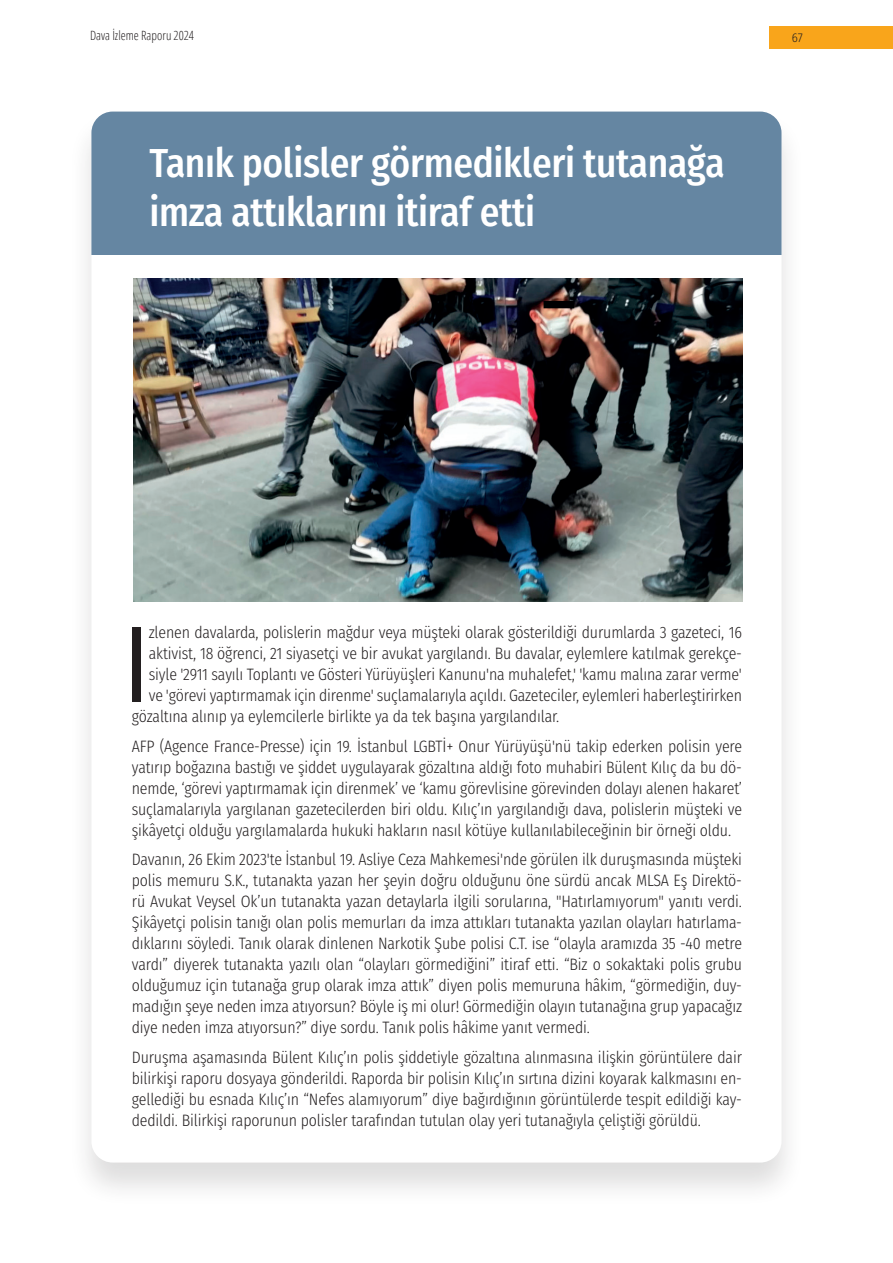
<style>
.page{position:relative;width:893px;height:1263px;background:#fff}
.page>*{position:absolute;margin:0;border:0;box-sizing:border-box;transform-origin:0 0}
.t1{font:108px "Fira Sans Condensed";color:#231f20;scale:.96 1}
.t2{font:500 40.5px/48.6px "Fira Sans Condensed";letter-spacing:-.01em;color:#fff}
.t3{font:300 16.5px/21px "Fira Sans Condensed";letter-spacing:-.01em;color:#231f20;text-align:justify;scale:.96 1}
.t4{font:300 condensed 12.75px "Open Sans";color:#231f20}
.t5{font:300 12.75px "Fira Sans Condensed";color:#231f20}
</style>
<div class="page">
<div style="left:67px;top:109px;width:738px;height:1099px;background:#231f20;opacity:.15"></div>
<div style="left:91px;top:112px;width:690px;height:1050px;background:#fff;border-radius:21px"></div>
<div style="left:91px;top:112px;width:690px;height:143px;background:#6586a2"></div>
<img style="left:134px;top:278px;width:608px;height:323px">
<div style="left:769px;top:26px;width:124px;height:23px;background:#f9a51b"></div>
<p class="t4" style="left:90px;top:26px;width:105px">Dava İzleme Raporu 2024</p>
<p class="t5" style="left:792px;top:28px;width:13px">67</p>
<h2 class="t2" style="left:150px;top:137px;width:577px">Tanık polisler görmedikleri tutanağa imza attıklarını itiraf etti</h2>
<h1 class="t1" style="left:123px;top:583px;width:30px">I</h1>
<p class="t3" style="left:149px;top:622px;width:619px">zlenen davalarda, polislerin mağdur veya müşteki olarak gösterildiği durumlarda 3 gazeteci, 16</p>
<p class="t3" style="left:149px;top:643px;width:619px">aktivist, 18 öğrenci, 21 siyasetçi ve bir avukat yargılandı. Bu davalar, eylemlere katılmak gerekçe-</p>
<p class="t3" style="left:149px;top:664px;width:619px">siyle '2911 sayılı Toplantı ve Gösteri Yürüyüşleri Kanunu'na muhalefet,' 'kamu malına zarar verme'</p>
<p class="t3" style="left:149px;top:685px;width:619px">ve 'görevi yaptırmamak için direnme' suçlamalarıyla açıldı. Gazeteciler, eylemleri haberleştirirken</p>
<p class="t3" style="left:132px;top:706px;width:447px">gözaltına alınıp ya eylemcilerle birlikte ya da tek başına yargılandılar.</p>
<p class="t3" style="left:132px;top:735px;width:637px">AFP (Agence France-Presse) için 19. İstanbul LGBTİ+ Onur Yürüyüşü'nü takip ederken polisin yere yatırıp boğazına bastığı ve şiddet uygulayarak gözaltına aldığı foto muhabiri Bülent Kılıç da bu dö&shy;nemde, ‘görevi yaptırmamak için direnmek’ ve ‘kamu görevlisine görevinden dolayı alenen hakaret’ suçlamalarıyla yargılanan gazetecilerden biri oldu. Kılıç’ın yargılandığı dava, polislerin müşteki ve şikâyetçi olduğu yargılamalarda hukuki hakların nasıl kötüye kullanılabileceğinin bir örneği oldu.</p>
<p class="t3" style="left:132px;top:849px;width:637px">Davanın, 26 Ekim 2023'te İstanbul 19. Asliye Ceza Mahkemesi'nde görülen ilk duruşmasında müşteki polis memuru S.K., tutanakta yazan her şeyin doğru olduğunu öne sürdü ancak MLSA Eş Direktö&shy;rü Avukat Veysel Ok’un tutanakta yazan detaylarla ilgili sorularına, "Hatırlamıyorum" yanıtı verdi.<br>Şikâyetçi polisin tanığı olan polis memurları da imza attıkları tutanakta yazılan olayları hatırlama&shy;dıklarını söyledi. Tanık olarak dinlenen Narkotik Şube polisi C.T. ise “olayla aramızda 35 -40 metre vardı” diyerek tutanakta yazılı olan “olayları görmediğini” itiraf etti. “Biz o sokaktaki polis grubu olduğumuz için tutanağa grup olarak imza attık” diyen polis memuruna hâkim, “görmediğin, duy&shy;madığın şeye neden imza atıyorsun? Böyle iş mi olur! Görmediğin olayın tutanağına grup yapacağız diye neden imza atıyorsun?” diye sordu. Tanık polis hâkime yanıt vermedi.</p>
<p class="t3" style="left:132px;top:1046px;width:637px">Duruşma aşamasında Bülent Kılıç’ın polis şiddetiyle gözaltına alınmasına ilişkin görüntülere dair bilirkişi raporu dosyaya gönderildi. Raporda bir polisin Kılıç’ın sırtına dizini koyarak kalkmasını en&shy;gellediği bu esnada Kılıç’ın “Nefes alamıyorum” diye bağırdığının görüntülerde tespit edildiği kay&shy;dedildi. Bilirkişi raporunun polisler tarafından tutulan olay yeri tutanağıyla çeliştiği görüldü.</p>
</div>
